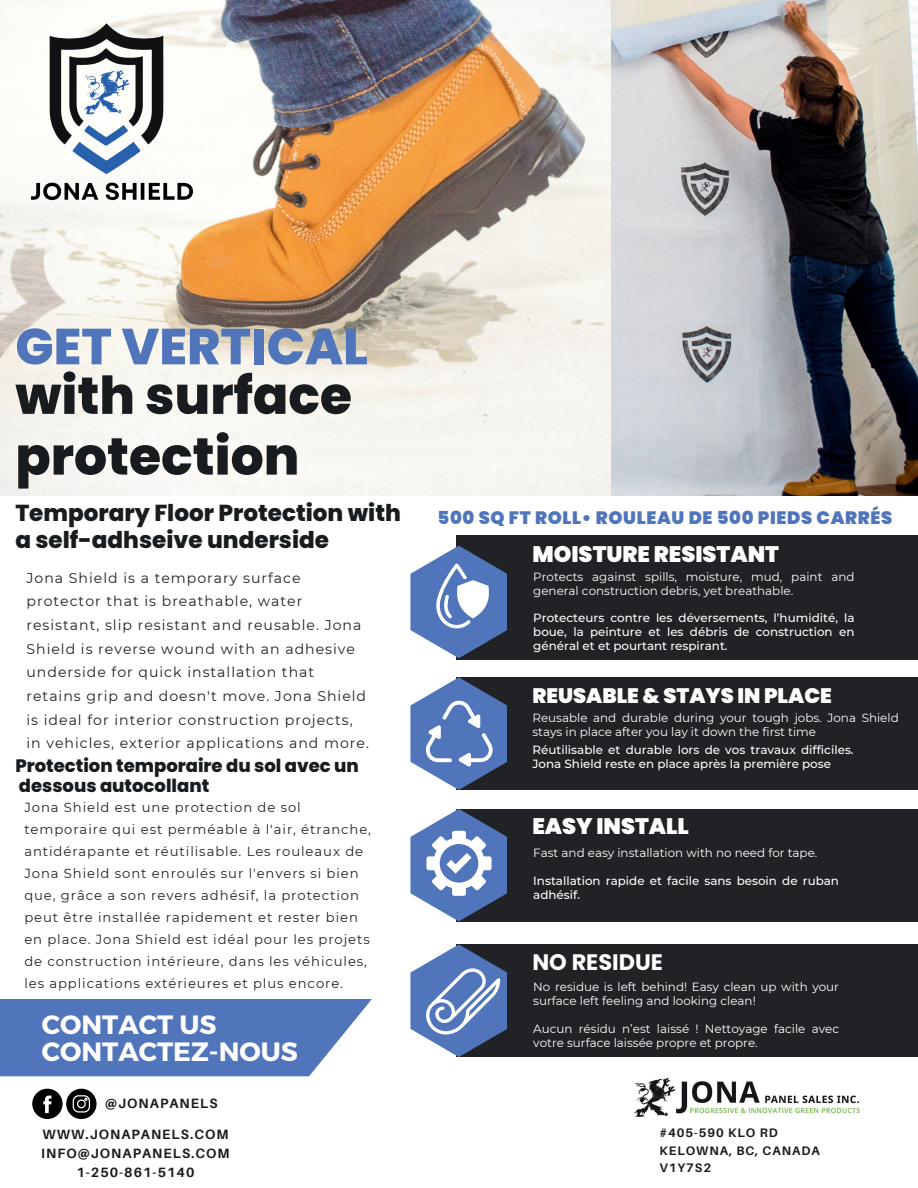
<style>
.page{position:relative;width:918px;height:1188px;background:#fff}
.page>*{position:absolute;margin:0;border:0;box-sizing:border-box;transform-origin:0 0}
.t1{font:800 52.05px/60.8px "Poppins";color:#191c1e}
.t2{font:800 50.55px "Poppins";color:#5075ba}
.t3{font:700 26.4px/27px "Montserrat";color:#fff}
.t4{font:800 23.1px/27px "Poppins";color:#191c1e}
.t5{font:900 22.5px "Poppins";color:#fff}
.t6{font:700 22.5px "Poppins";color:#fff}
.t7{font:900 20.85px "Poppins";color:#fff}
.t8{font:800 18px/20.2px "Poppins";color:#191c1e}
.t9{font:900 17.85px "Poppins";letter-spacing:.035em;color:#5075ba}
.t10{font:14.1px/23.7px "Montserrat";letter-spacing:.07em;color:#202225}
.t11{font:700 13.5px/19px "Aileron";letter-spacing:.075em;color:#191c1e;text-align:center}
.t12{font:13.2px/21.9px "Montserrat";letter-spacing:.07em;color:#202225}
.t13{font:700 12.3px/17.5px "Aileron";letter-spacing:.075em;color:#191c1e}
.t14{font:11.85px/14px "Montserrat";color:#fff}
.t15{font:500 11.85px/14px "Montserrat";color:#fff}
</style>
<div class="page">
<div style="left:456px;top:535px;width:462px;height:125px;background:#202225"></div>
<svg style="left:0;top:999px;width:372px;height:77px;background:#5e80bf"></svg>
<svg style="left:410px;top:546px;width:97px;height:112px"></svg>
<div style="left:456px;top:677px;width:462px;height:113px;background:#202225"></div>
<svg style="left:410px;top:677px;width:97px;height:113px"></svg>
<div style="left:456px;top:809px;width:462px;height:112px;background:#202225"></div>
<svg style="left:410px;top:809px;width:97px;height:112px"></svg>
<div style="left:456px;top:944px;width:462px;height:113px;background:#202225"></div>
<svg style="left:410px;top:944px;width:97px;height:113px"></svg>
<svg style="left:32px;top:1089px;width:65px;height:30px"></svg>
<img style="left:634px;top:1078px;width:225px;height:39px">
<img style="left:576px;top:0;width:342px;height:496px">
<img style="left:0;top:0;width:610px;height:495px">
<img style="left:0;top:0;width:221px;height:230px">
<h2 class="t2" style="left:15px;top:317px;width:354px">GET VERTICAL</h2>
<h1 class="t1" style="left:15px;top:366px;width:338px">with surface protection</h1>
<h3 class="t4" style="left:15px;top:500px;width:387px">Temporary Floor Protection with a self-adhseive underside</h3>
<p class="t10" style="left:26px;top:565px;width:344px">Jona Shield is a temporary surface protector that is breathable, water resistant, slip resistant and reusable. Jona Shield is reverse wound with an adhesive underside for quick installation that retains grip and doesn't move. Jona Shield is ideal for interior construction projects, in vehicles, exterior applications and more.</p>
<h3 class="t8" style="left:15px;top:756px;width:345px">Protection temporaire du sol avec un dessous autocollant</h3>
<p class="t12" style="left:24px;top:796px;width:348px">Jona Shield est une protection de sol temporaire qui est perméable à l'air, étranche, antidérapante et réutilisable. Les rouleaux de Jona Shield sont enroulés sur l'envers si bien que, grâce a son revers adhésif, la protection peut être installée rapidement et rester bien en place. Jona Shield est idéal pour les projets de construction intérieure, dans les véhicules, les applications extérieures et plus encore.</p>
<h3 class="t3" style="left:42px;top:1012px;width:258px">CONTACT US<br>CONTACTEZ-NOUS</h3>
<p class="t11" style="left:105px;top:1094px;width:114px">@JONAPANELS</p>
<p class="t11" style="left:41px;top:1125px;width:190px">WWW.JONAPANELS.COM<br>INFO@JONAPANELS.COM<br>1-250-861-5140</p>
<h3 class="t9" style="left:438px;top:507px;width:456px">500 SQ FT ROLL• ROULEAU DE 500 PIEDS CARRÉS</h3>
<h3 class="t5" style="left:532px;top:541px;width:248px">MOISTURE RESISTANT</h3>
<p class="t14" style="left:533px;top:569px;width:323px">Protects against spills, moisture, mud, paint and general construction debris, yet breathable.</p>
<p class="t15" style="left:533px;top:611px;width:323px;text-align:justify">Protecteurs contre les déversements, l’humidité, la boue, la peinture et les débris de construction en général et et pourtant respirant.</p>
<h3 class="t7" style="left:532px;top:683px;width:301px">REUSABLE &amp; STAYS IN PLACE</h3>
<p class="t14" style="left:532px;top:710px;width:368px">Reusable and durable during your tough jobs. Jona Shield stays in place after you lay it down the first time</p>
<p class="t15" style="left:532px;top:743px;width:323px">Réutilisable et durable lors de vos travaux difficiles.<br>Jona Shield reste en place après la première pose</p>
<h3 class="t5" style="left:532px;top:813px;width:158px">EASY INSTALL</h3>
<p class="t14" style="left:533px;top:846px;width:286px">Fast and easy installation with no need for tape.</p>
<p class="t15" style="left:533px;top:874px;width:307px">Installation rapide et facile sans besoin de ruban adhésif.</p>
<h3 class="t6" style="left:532px;top:949px;width:132px">NO RESIDUE</h3>
<p class="t14" style="left:533px;top:979px;width:307px">No residue is left behind! Easy clean up with your surface left feeling and looking clean!</p>
<p class="t14" style="left:533px;top:1021px;width:307px">Aucun résidu n’est laissé ! Nettoyage facile avec votre surface laissée propre et propre.</p>
<p class="t13" style="left:659px;top:1124px;width:162px">#405-590 KLO RD<br>KELOWNA, BC, CANADA<br>V1Y7S2</p>
</div>
